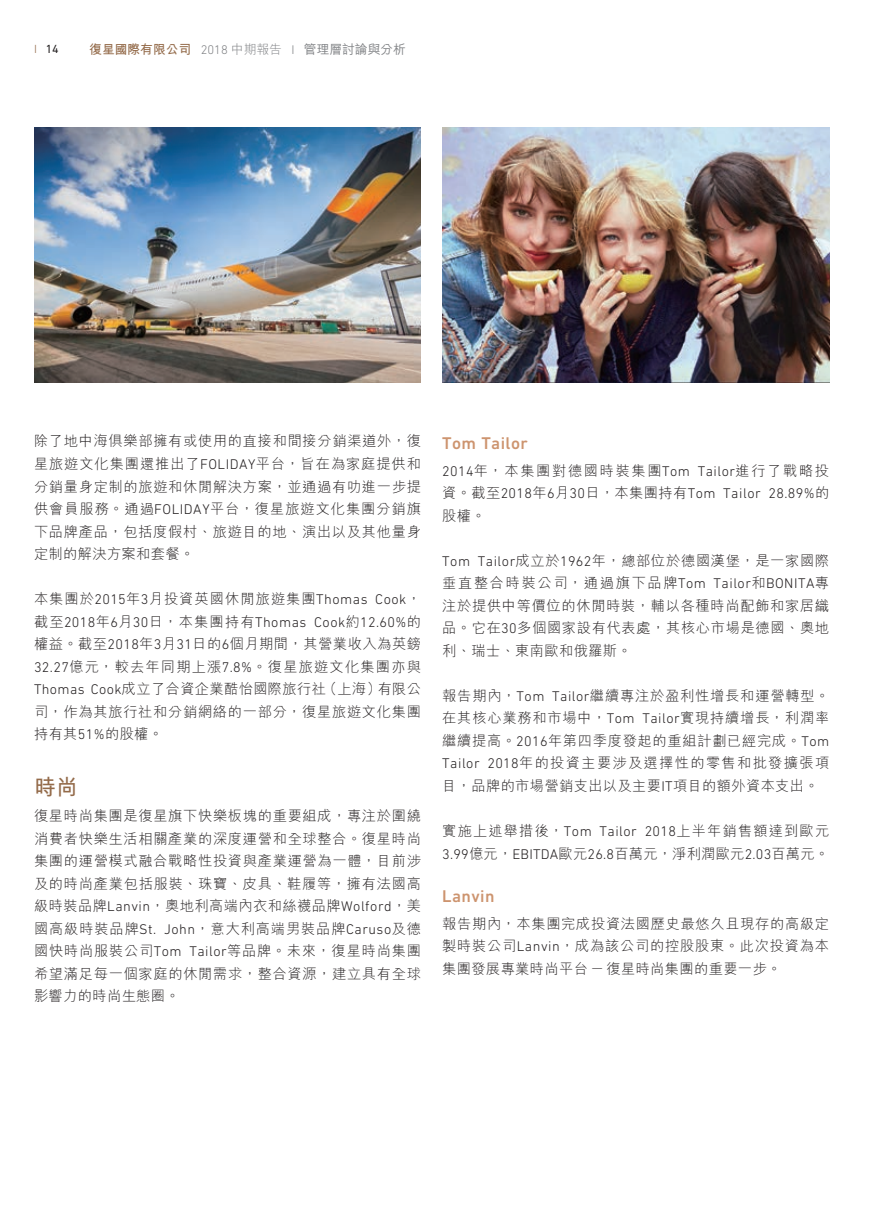
<style>
.page{position:relative;width:893px;height:1212px;background:#fff}
.page>*{position:absolute;margin:0;border:0;box-sizing:border-box;transform-origin:0 0}
.t1{font:700 21.75px "M Hei HK";color:#936a49}
.t2{font:500 17.25px "DIN Next LT Pro";letter-spacing:.025em;color:#cd946f}
.t3{font:300 14.25px/22.5px "M Hei HK";letter-spacing:.05em;color:#231f20;text-align:justify}
.t4{font:300 14.25px "DIN Next LT Pro";letter-spacing:.025em;color:#231f20}
.t5{font:300 14.25px "M Hei HK";letter-spacing:.075em;color:#231f20}
.t6{font:300 14.25px "M Hei HK";letter-spacing:.115em;color:#231f20}
.t7{font:300 14.25px "M Hei HK";letter-spacing:.08em;color:#231f20}
.t8{font:700 12.75px "M Hei HK";color:#936a49}
.t9{font:12px "DIN Next LT Pro";color:#231f20}
.s1{font-weight:300;color:#936a49}
.s2{font-family:"DIN Next LT Pro";font-weight:300;color:#808285}
.s3{font-weight:300;color:#808285}
.s4{font-weight:500;color:#808285}
.s5{font-family:"DIN Next LT Pro"}
.s6{font-family:"M Hei HK"}
</style>
<div class="page">
<img style="left:34px;top:128px;width:387px;height:255px">
<img style="left:442px;top:128px;width:387px;height:255px">
<p class="t9" style="left:34px;top:42px;width:26px"><span class="s1">I</span> 14</p>
<p class="t8" style="left:89px;top:40px;width:318px">復星國際有限公司 <span class="s2">2018</span> <span class="s3">中期報告</span> <span class="s2">I</span> <span class="s4">管理層討論與分析</span></p>
<p class="t3" style="left:34px;top:429px;width:388px">除了地中海俱樂部擁有或使用的直接和間接分銷渠道外，復星旅遊文化集團還推出了<span class="s5">FOLIDAY</span>平台，旨在為家庭提供和分銷量身定制的旅遊和休閒解決方案，並通過有叻進一步提供會員服務。通過<span class="s5">FOLIDAY</span>平台，復星旅遊文化集團分銷旗下品牌產品，包括度假村、旅遊目的地、演出以及其他量身定制的解決方案和套餐。</p>
<p class="t5" style="left:34px;top:589px;width:388px">本集團於<span class="s5">2015</span>年<span class="s5">3</span>月投資英國休閒旅遊集團<span class="s5">Thomas Cook</span>，</p>
<p class="t4" style="left:34px;top:613px;width:388px"><span class="s6">截至</span>2018<span class="s6">年</span>6<span class="s6">月</span>30<span class="s6">日，本集團持有</span>Thomas Cook<span class="s6">約</span>12.60%<span class="s6">的</span></p>
<p class="t3" style="left:34px;top:632px;width:389px">權益。截至<span class="s5">2018</span>年<span class="s5">3</span>月<span class="s5">31</span>日的<span class="s5">6</span>個月期間，其營業收入為英鎊<span class="s5">32.27</span>億元，較去年同期上漲<span class="s5">7.8%</span>。復星旅遊文化集團亦與<span class="s5">Thomas Cook</span>成立了合資企業酷怡國際旅行社（上海）有限公司，作為其旅行社和分銷網絡的一部分，復星旅遊文化集團持有其<span class="s5">51%</span>的股權。</p>
<h1 class="t1" style="left:34px;top:771px;width:46px">時尚</h1>
<p class="t3" style="left:34px;top:804px;width:388px">復星時尚集團是復星旗下快樂板塊的重要組成，專注於圍繞消費者快樂生活相關產業的深度運營和全球整合。復星時尚集團的運營模式融合戰略性投資與產業運營為一體，目前涉及的時尚產業包括服裝、珠寶、皮具、鞋履等，擁有法國高級時裝品牌<span class="s5">Lanvin</span>，奧地利高端內衣和絲襪品牌<span class="s5">Wolford</span>，美國高級時裝品牌<span class="s5">St. John</span>，意大利高端男裝品牌<span class="s5">Caruso</span>及德國快時尚服裝公司<span class="s5">Tom Tailor</span>等品牌。未來，復星時尚集團希望滿足每一個家庭的休閒需求，整合資源，建立具有全球影響力的時尚生態圈。</p>
<p class="t2" style="left:442px;top:433px;width:87px">Tom Tailor</p>
<p class="t6" style="left:442px;top:461px;width:388px"><span class="s5">2014</span>年，本集團對德國時裝集團<span class="s5">Tom Tailor</span>進行了戰略投</p>
<p class="t4" style="left:442px;top:485px;width:389px"><span class="s6">資。截至</span>2018<span class="s6">年</span>6<span class="s6">月</span>30<span class="s6">日，本集團持有</span>Tom Tailor 28.89%<span class="s6">的</span></p>
<p class="t3" style="left:442px;top:504px;width:45px">股權。</p>
<p class="t3" style="left:442px;top:549px;width:388px"><span class="s5">Tom Tailor</span>成立於<span class="s5">1962</span>年，總部位於德國漢堡，是一家國際垂直整合時裝公司，通過旗下品牌<span class="s5">Tom Tailor</span>和<span class="s5">BONITA</span>專注於提供中等價位的休閒時裝，輔以各種時尚配飾和家居織品。它在<span class="s5">30</span>多個國家設有代表處，其核心市場是德國、奧地利、瑞士、東南歐和俄羅斯。</p>
<p class="t3" style="left:442px;top:684px;width:389px">報告期內，<span class="s5">Tom Tailor</span>繼續專注於盈利性增長和運營轉型。在其核心業務和市場中，<span class="s5">Tom Tailor</span>實現持續增長，利潤率繼續提高。<span class="s5">2016</span>年第四季度發起的重組計劃已經完成。<span class="s5">Tom Tailor 2018</span>年的投資主要涉及選擇性的零售和批發擴張項目，品牌的市場營銷支出以及主要<span class="s5">IT</span>項目的額外資本支出。</p>
<p class="t7" style="left:442px;top:821px;width:388px">實施上述舉措後，<span class="s5">Tom Tailor 2018</span>上半年銷售額達到歐元</p>
<p class="t4" style="left:442px;top:845px;width:388px">3.99<span class="s6">億元，</span>EBITDA<span class="s6">歐元</span>26.8<span class="s6">百萬元，淨利潤歐元</span>2.03<span class="s6">百萬元。</span></p>
<p class="t2" style="left:442px;top:886px;width:54px">Lanvin</p>
<p class="t3" style="left:442px;top:912px;width:388px">報告期內，本集團完成投資法國歷史最悠久且現存的高級定製時裝公司<span class="s5">Lanvin</span>，成為該公司的控股股東。此次投資為本集團發展專業時尚平台－復星時尚集團的重要一步。</p>
</div>
